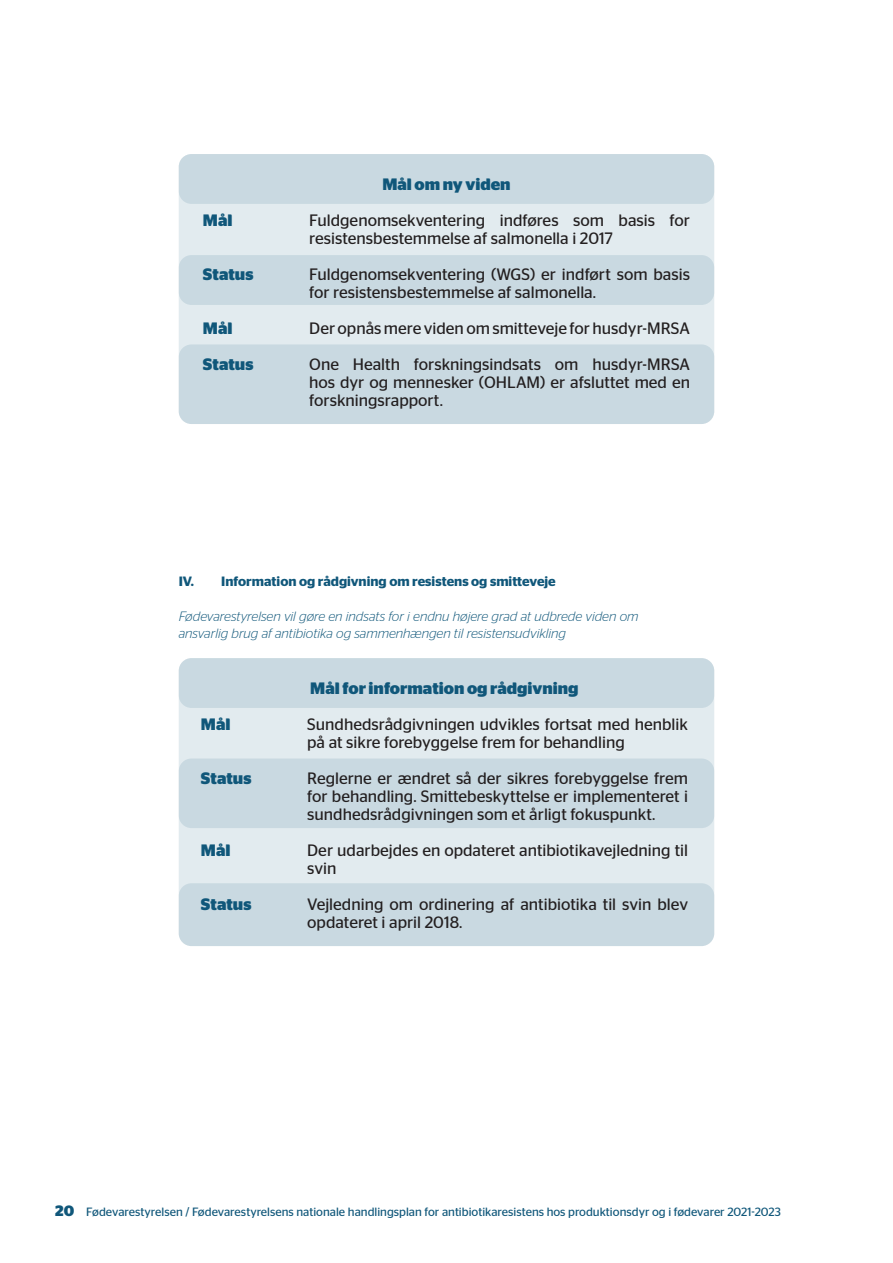
<style>
.page{position:relative;width:893px;height:1263px;background:#fff}
.page>*{position:absolute;margin:0;border:0;box-sizing:border-box;transform-origin:0 0}
.Brød{font:16.5px/18px "Stag Sans";color:#231f20}
.mål_og_indsats{font:700 16.5px "Stag Sans";color:#10577a}
.Brød-2{font:700 16.5px "Stag Sans";color:#10577a}
.tekst_skema{font:italic 300 13.5px/16.5px "Stag Sans";color:#10577a}
.underrubrik_bilag{font:600 13.5px "Stag Sans";color:#10577a}
.t1{font:12px "Stag Sans";color:#10577a}
.s1{font-weight:700;font-size:15px}
</style>
<div class="page">
<div style="left:179px;top:154px;width:535px;height:270px;background:#e2ebef;border-radius:13px"></div>
<div style="left:179px;top:154px;width:535px;height:50px;background:#c9d9e1;border-radius:13px"></div>
<div style="left:179px;top:255px;width:535px;height:50px;background:#c9d9e1;border-radius:13px"></div>
<div style="left:179px;top:344px;width:535px;height:80px;background:#c9d9e1;border-radius:13px"></div>
<div style="left:179px;top:658px;width:535px;height:288px;background:#e2ebef;border-radius:13px"></div>
<div style="left:179px;top:658px;width:535px;height:50px;background:#c9d9e1;border-radius:13px"></div>
<div style="left:179px;top:758px;width:535px;height:70px;background:#c9d9e1;border-radius:13px"></div>
<div style="left:179px;top:883px;width:535px;height:63px;background:#c9d9e1;border-radius:13px"></div>
<p class="mål_og_indsats" style="left:382px;top:175px;width:130px">Mål om ny viden</p>
<p class="Brød-2" style="left:203px;top:211px;width:31px">Mål</p>
<p class="Brød" style="left:309px;top:211px;width:382px">Fuldgenomsekventering indføres som basis for resistensbestemmelse af salmonella i 2017</p>
<p class="Brød-2" style="left:203px;top:265px;width:52px">Status</p>
<p class="Brød" style="left:309px;top:265px;width:382px">Fuldgenomsekventering (WGS) er indført som basis for resistensbestemmelse af salmonella.</p>
<p class="Brød-2" style="left:203px;top:319px;width:31px">Mål</p>
<p class="Brød" style="left:309px;top:319px;width:382px">Der opnås mere viden om smitteveje for husdyr-MRSA</p>
<p class="Brød-2" style="left:203px;top:355px;width:52px">Status</p>
<p class="Brød" style="left:309px;top:355px;width:382px;text-align:justify">One Health forskningsindsats om husdyr-MRSA hos dyr og mennesker (OHLAM) er afsluttet med en forskningsrapport.</p>
<p class="underrubrik_bilag" style="left:179px;top:574px;width:379px">IV. Information og rådgivning om resistens og smitteveje</p>
<p class="tekst_skema" style="left:179px;top:608px;width:461px">Fødevarestyrelsen vil gøre en indsats for i endnu højere grad at udbrede viden om ansvarlig brug af antibiotika og sammenhængen til resistensudvikling</p>
<p class="mål_og_indsats" style="left:310px;top:679px;width:270px">Mål for information og rådgivning</p>
<p class="Brød-2" style="left:201px;top:715px;width:31px">Mål</p>
<p class="Brød" style="left:307px;top:715px;width:382px">Sundhedsrådgivningen udvikles fortsat med henblik på at sikre forebyggelse frem for behandling</p>
<p class="Brød-2" style="left:201px;top:769px;width:52px">Status</p>
<p class="Brød" style="left:307px;top:769px;width:382px;text-align:justify">Reglerne er ændret så der sikres forebyggelse frem for behandling. Smittebeskyttelse er implementeret i sundhedsrådgivningen som et årligt fokuspunkt.</p>
<p class="Brød-2" style="left:201px;top:841px;width:31px">Mål</p>
<p class="Brød" style="left:307px;top:841px;width:382px">Der udarbejdes en opdateret antibiotikavejledning til svin</p>
<p class="Brød-2" style="left:201px;top:895px;width:52px">Status</p>
<p class="Brød" style="left:307px;top:895px;width:382px">Vejledning om ordinering af antibiotika til svin blev opdateret i april 2018.</p>
<p class="t1" style="left:55px;top:1205px;width:727px"><span class="s1">20</span> Fødevarestyrelsen / Fødevarestyrelsens nationale handlingsplan for antibiotikaresistens hos produktionsdyr og i fødevarer 2021-2023</p>
</div>
